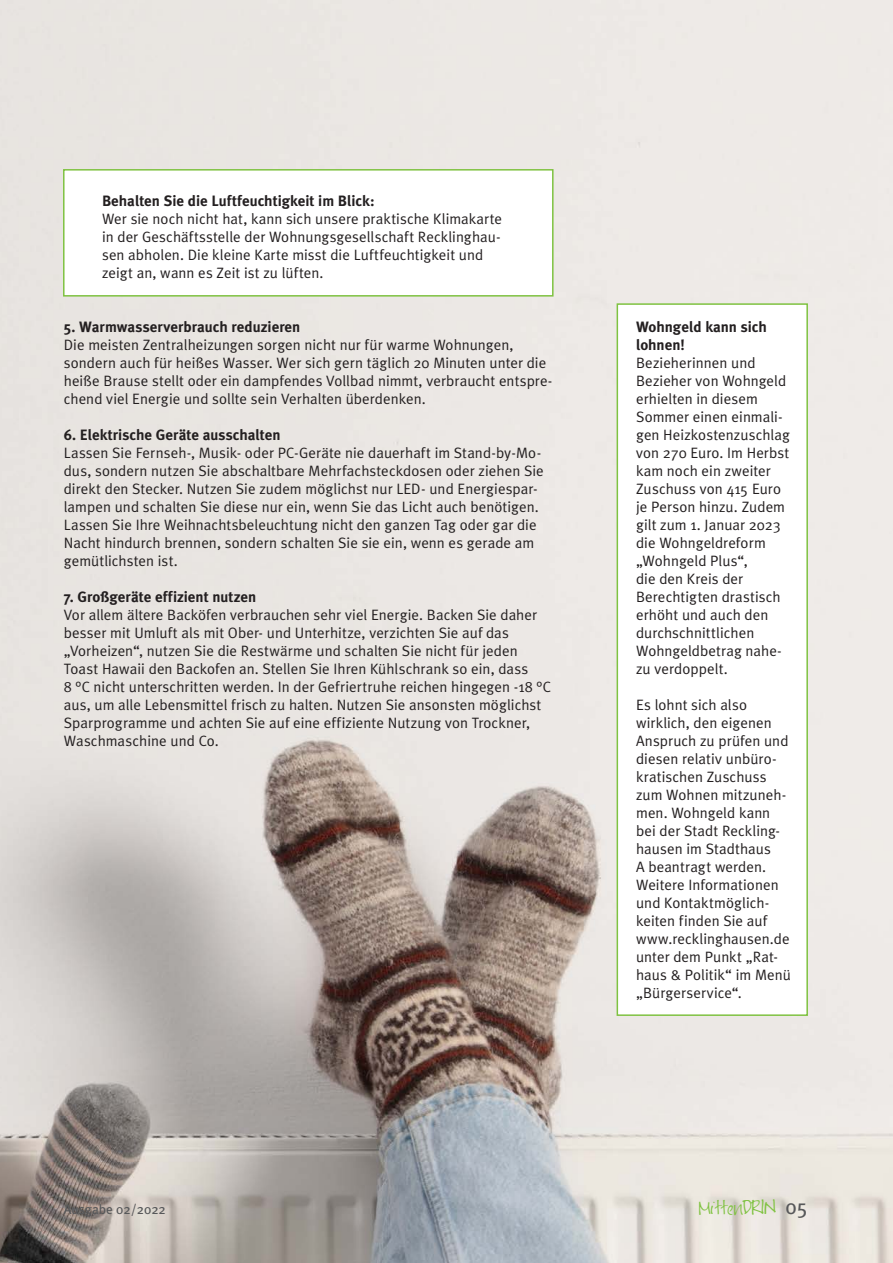
<style>
.page{position:relative;width:893px;height:1263px;background:#fff}
.page>*{position:absolute;margin:0;border:0;box-sizing:border-box;transform-origin:0 0}
.t1{font:15px/18px "Meta Plus Normal";letter-spacing:.005em;color:#231f20}
.t2{font:700 15px/18px "Meta Plus";color:#231f20}
.t3{font:14.85px "FG Jayne Print";color:#7fc241}
.t4{font:13.5px "Meta Plus";color:#57585a}
.s1{font-size:17.1px}
.s2{font-family:"Meta Plus";font-size:21px;color:#57585a}
</style>
<div class="page">
<img style="left:0;top:0;width:893px;height:1263px">
<div style="left:617px;top:303px;width:191px;height:713px;background:#fff;border:2px solid #7fc241"></div>
<div style="left:63px;top:169px;width:491px;height:128px;background:#fff;border:2px solid #7fc241"></div>
<p class="t2" style="left:102px;top:192px;width:274px">Behalten Sie die Luftfeuchtigkeit im Blick:</p>
<p class="t1" style="left:102px;top:209px;width:402px">Wer sie noch nicht hat, kann sich unsere praktische Klimakarte in der Geschäftsstelle der Wohnungsgesellschaft Recklinghau&shy;sen abholen. Die kleine Karte misst die Luftfeuchtigkeit und zeigt an, wann es Zeit ist zu lüften.</p>
<p class="t2" style="left:64px;top:318px;width:238px">5. Warmwasserverbrauch reduzieren</p>
<p class="t1" style="left:64px;top:335px;width:490px">Die meisten Zentralheizungen sorgen nicht nur für warme Wohnungen, sondern auch für heißes Wasser. Wer sich gern täglich 20 Minuten unter die heiße Brause stellt oder ein dampfendes Vollbad nimmt, verbraucht entspre&shy;chend viel Energie und sollte sein Verhalten überdenken.</p>
<p class="t2" style="left:64px;top:426px;width:218px">6. Elektrische Geräte ausschalten</p>
<p class="t1" style="left:64px;top:443px;width:482px">Lassen Sie Fernseh-, Musik- oder PC-Geräte nie dauerhaft im Stand-by-Mo&shy;dus, sondern nutzen Sie abschaltbare Mehrfachsteckdosen oder ziehen Sie direkt den Stecker. Nutzen Sie zudem möglichst nur LED- und Energiespar&shy;lampen und schalten Sie diese nur ein, wenn Sie das Licht auch benötigen.<br>Lassen Sie Ihre Weihnachtsbeleuchtung nicht den ganzen Tag oder gar die Nacht hindurch brennen, sondern schalten Sie sie ein, wenn es gerade am gemütlichsten ist.</p>
<p class="t2" style="left:64px;top:588px;width:194px">7. Großgeräte effizient nutzen</p>
<p class="t1" style="left:64px;top:605px;width:489px">Vor allem ältere Backöfen verbrauchen sehr viel Energie. Backen Sie daher besser mit Umluft als mit Ober- und Unterhitze, verzichten Sie auf das „Vorheizen“, nutzen Sie die Restwärme und schalten Sie nicht für jeden Toast Hawaii den Backofen an. Stellen Sie Ihren Kühlschrank so ein, dass<br>8 °C nicht unterschritten werden. In der Gefriertruhe reichen hingegen -18 °C aus, um alle Lebensmittel frisch zu halten. Nutzen Sie ansonsten möglichst Sparprogramme und achten Sie auf eine effiziente Nutzung von Trockner, Waschmaschine und Co.</p>
<p class="t2" style="left:636px;top:318px;width:132px">Wohngeld kann sich lohnen!</p>
<p class="t1" style="left:636px;top:353px;width:155px">Bezieherinnen und<br>Bezieher von Wohngeld erhielten in diesem<br>Sommer einen einmali&shy;gen Heizkostenzuschlag von 270 Euro. Im Herbst kam noch ein zweiter<br>Zuschuss von 415 Euro je Person hinzu. Zudem gilt zum 1. Januar 2023 die Wohngeldreform „Wohngeld Plus“,<br>die den Kreis der<br>Berechtigten drastisch erhöht und auch den durchschnittlichen<br>Wohngeldbetrag nahe&shy;zu verdoppelt.</p>
<p class="t1" style="left:636px;top:695px;width:156px">Es lohnt sich also wirklich, den eigenen<br>Anspruch zu prüfen und diesen relativ unbüro&shy;kratischen Zuschuss zum Wohnen mitzuneh&shy;men. Wohngeld kann bei der Stadt Reckling&shy;hausen im Stadthaus<br>A beantragt werden.<br>Weitere Informationen und Kontaktmöglich&shy;keiten finden Sie auf www.recklinghausen.de unter dem Punkt „Rat&shy;haus &amp; Politik“ im Menü „Bürgerservice“.</p>
<p class="t4" style="left:64px;top:1201px;width:104px">Ausgabe 02/2022</p>
<p class="t3" style="left:699px;top:1200px;width:110px">Mitten<span class="s1">DRIN</span> <span class="s2">05</span></p>
</div>
